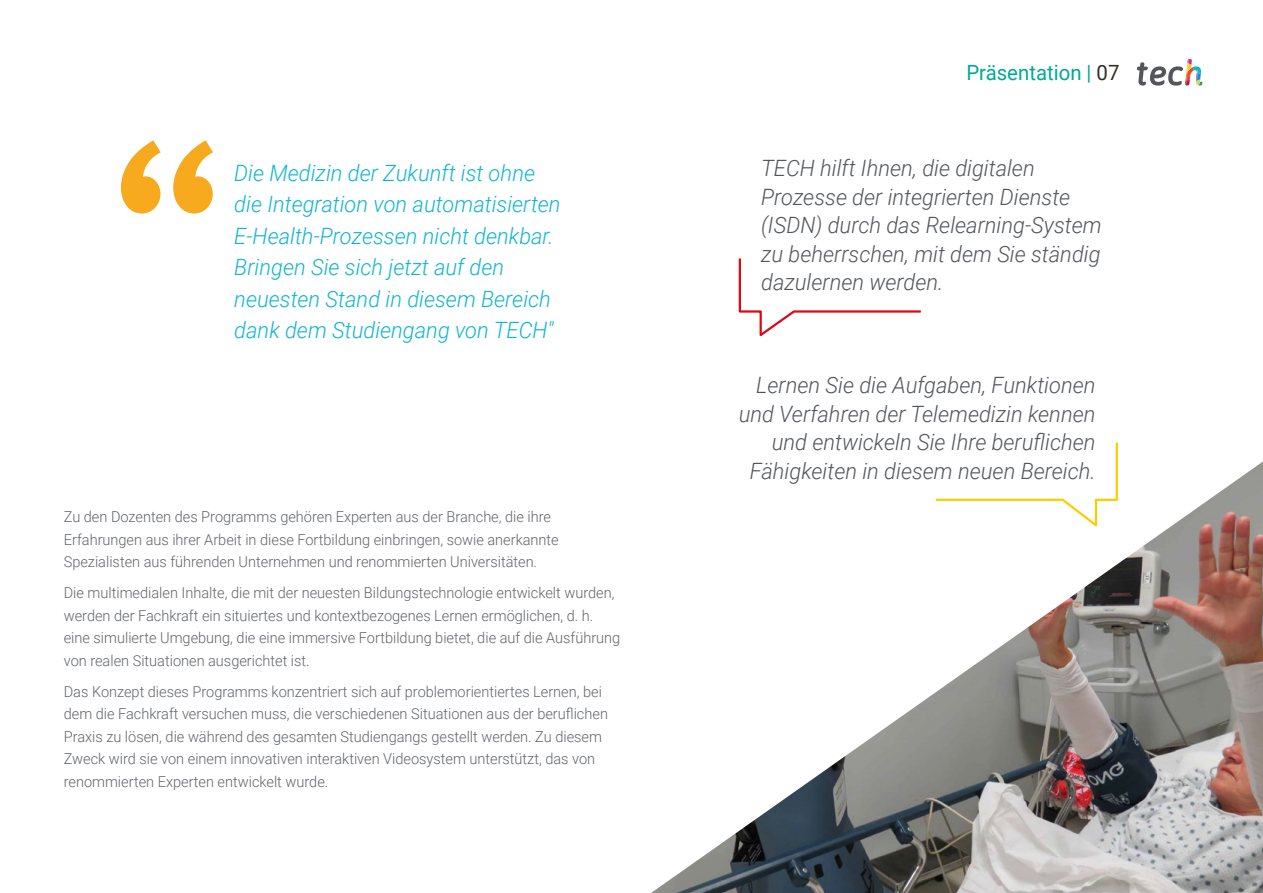
<style>
.page{position:relative;width:1263px;height:893px;background:#fff}
.page>*{position:absolute;margin:0;border:0;box-sizing:border-box;transform-origin:0 0}
.t1{font:italic 300 22.5px/28.5px "Roboto";color:#52555b;text-align:right}
.t2{font:italic 300 22.5px/31.5px "Roboto";color:#0fb6cf}
.t3{font:21px "Roboto";color:#00a996}
.t4{font:300 15px/22.5px "Roboto";color:#61646a}
.s1{color:#312e20}
</style>
<div class="page">
<svg style="left:121px;top:140px;width:92px;height:74px"></svg>
<img style="left:651px;top:461px;width:612px;height:432px">
<svg style="left:738px;top:258px;width:183px;height:79px"></svg>
<svg style="left:1137px;top:59px;width:65px;height:27px"></svg>
<h1 class="t2" style="left:234px;top:156px;width:328px">Die Medizin der Zukunft ist ohne die Integration von automatisierten E-Health-Prozessen nicht denkbar.<br>Bringen Sie sich jetzt auf den neuesten Stand in diesem Bereich dank dem Studiengang von TECH"</h1>
<p class="t4" style="left:64px;top:505px;width:496px">Zu den Dozenten des Programms gehören Experten aus der Branche, die ihre<br>Erfahrungen aus ihrer Arbeit in diese Fortbildung einbringen, sowie anerkannte<br>Spezialisten aus führenden Unternehmen und renommierten Universitäten.</p>
<p class="t4" style="left:64px;top:581px;width:558px">Die multimedialen Inhalte, die mit der neuesten Bildungstechnologie entwickelt wurden, werden der Fachkraft ein situiertes und kontextbezogenes Lernen ermöglichen, d. h. eine simulierte Umgebung, die eine immersive Fortbildung bietet, die auf die Ausführung von realen Situationen ausgerichtet ist.</p>
<p class="t4" style="left:64px;top:679px;width:546px">Das Konzept dieses Programms konzentriert sich auf problemorientiertes Lernen, bei dem die Fachkraft versuchen muss, die verschiedenen Situationen aus der beruflichen Praxis zu lösen, die während des gesamten Studiengangs gestellt werden. Zu diesem Zweck wird sie von einem innovativen interaktiven Videosystem unterstützt, das von renommierten Experten entwickelt wurde.</p>
<h2 class="t3" style="left:966px;top:57px;width:155px">Präsentation | <span class="s1">07</span></h2>
<h1 class="t1" style="left:761px;top:153px;width:342px;text-align:left">TECH hilft Ihnen, die digitalen<br>Prozesse der integrierten Dienste (ISDN) durch das Relearning-System zu beherrschen, mit dem Sie ständig dazulernen werden.</h1>
<h1 class="t1" style="left:739px;top:370px;width:358px">Lernen Sie die Aufgaben, Funktionen und Verfahren der Telemedizin kennen und entwickeln Sie Ihre beruflichen Fähigkeiten in diesem neuen Bereich.</h1>
</div>
